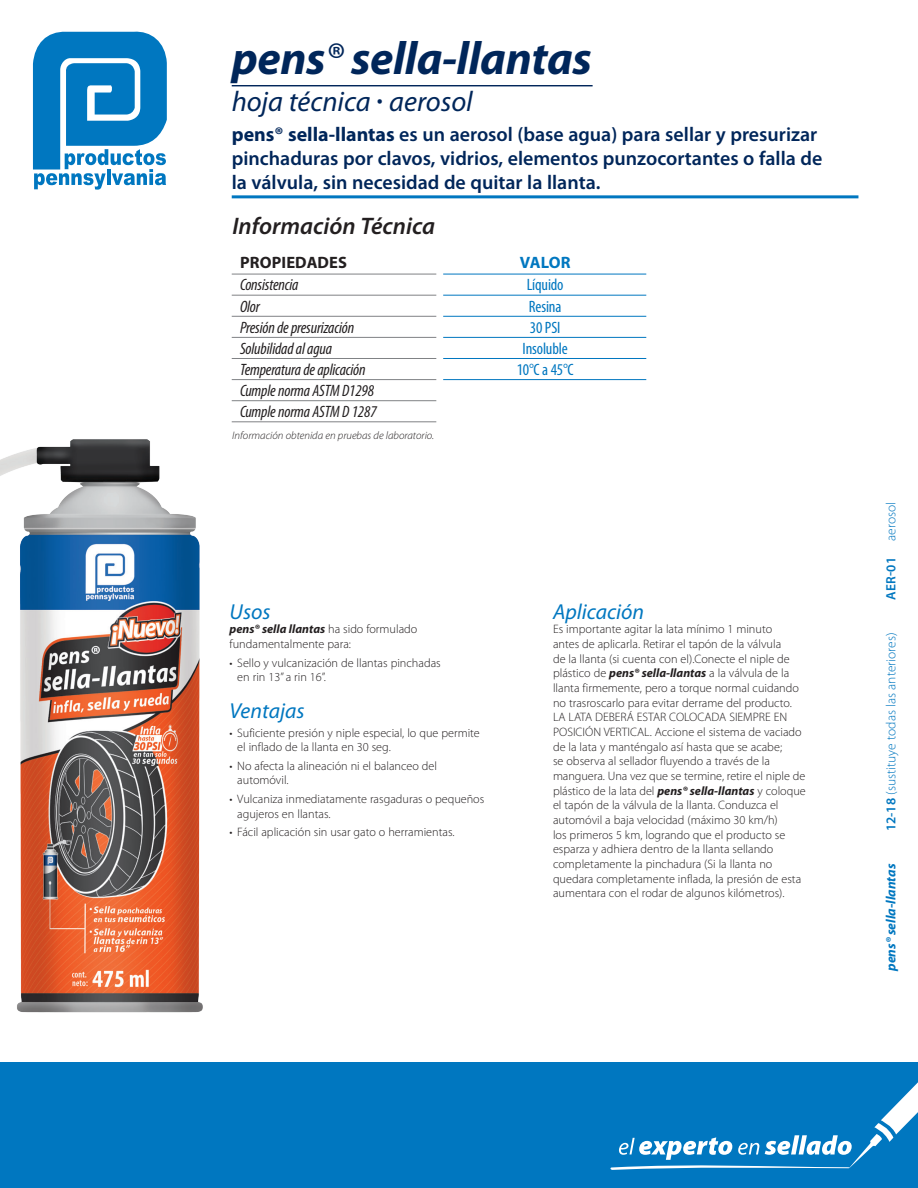
<style>
.page{position:relative;width:918px;height:1188px;background:#fff}
.page>*{position:absolute;margin:0;border:0;box-sizing:border-box;transform-origin:0 0}
.t1{font:italic 700 46.5px "Myriad Pro";letter-spacing:-.01em;color:#00265a}
.t2{font:italic 28.5px "Myriad Pro";color:#00265a}
.t3{font:italic 600 24px "Myriad Pro";color:#231f20}
.t4{font:italic 21.75px "Myriad Pro";color:#0077c0}
.t5{font:600 19.95px/23.9px "Myriad Pro";color:#00265a}
.t6{font:italic condensed 16.5px/21.3px "Myriad Pro";letter-spacing:-.01em;color:#231f20}
.t7{font:condensed 16.5px/21.3px "Myriad Pro";letter-spacing:-.01em;color:#0077c0;text-align:center}
.t8{font:700 16.5px "Myriad Pro";letter-spacing:.01em;color:#231f20}
.t9{font:700 16.5px "Myriad Pro";letter-spacing:-.01em;color:#0077c0}
.t10{font:300 13.5px "Myriad Pro";color:#0077c0}
.t11{font:italic 700 13.5px "Myriad Pro";color:#0077c0}
.t12{font:300 12.15px/14.7px "Myriad Pro";color:#231f20}
.t13{font:italic 300 10.95px "Myriad Pro";color:#231f20}
.s1{font-weight:400;font-size:45px}
.s2{font-weight:600;font-style:normal}
.s3{font-weight:700}
.s4{font-weight:700;font-style:italic}
.s5{font-weight:600}
</style>
<div class="page">
<div style="left:0;top:1063px;width:918px;height:125px;background:#0077c0"></div>
<hr style="left:232px;top:85px;width:361px;height:1px;background:#00265a">
<hr style="left:232px;top:195px;width:626px;height:3px;background:#0077c0">
<svg style="left:610px;top:1082px;width:308px;height:88px"></svg>
<svg style="left:33px;top:31px;width:134px;height:159px"></svg>
<hr style="left:443px;top:274px;width:203px;height:1px;background:#0077c0">
<hr style="left:443px;top:358px;width:203px;height:1px;background:#0077c0">
<hr style="left:443px;top:316px;width:203px;height:1px;background:#0077c0">
<hr style="left:443px;top:295px;width:203px;height:1px;background:#0077c0">
<hr style="left:443px;top:379px;width:203px;height:1px;background:#0077c0">
<hr style="left:443px;top:337px;width:203px;height:1px;background:#0077c0">
<hr style="left:232px;top:274px;width:204px;height:1px;background:#808285">
<hr style="left:232px;top:358px;width:204px;height:1px;background:#808285">
<hr style="left:232px;top:316px;width:204px;height:1px;background:#808285">
<hr style="left:232px;top:400px;width:204px;height:1px;background:#808285">
<hr style="left:232px;top:295px;width:204px;height:1px;background:#808285">
<hr style="left:232px;top:379px;width:204px;height:1px;background:#808285">
<hr style="left:232px;top:337px;width:204px;height:1px;background:#808285">
<hr style="left:232px;top:421px;width:204px;height:1px;background:#808285">
<img style="left:0;top:439px;width:203px;height:574px">
<h1 class="t1" style="left:232px;top:28px;width:361px">pens<span class="s1">®</span> sella-llantas</h1>
<h2 class="t2" style="left:232px;top:84px;width:243px">hoja técnica <span class="s2">·</span> aerosol</h2>
<h3 class="t5" style="left:232px;top:122px;width:592px"><span class="s3">pens® sella-llantas</span> es un aerosol (base agua) para sellar y presurizar pinchaduras por clavos, vidrios, elementos punzocortantes o falla de la válvula, sin necesidad de quitar la llanta.</h3>
<h3 class="t3" style="left:232px;top:211px;width:204px">Información Técnica</h3>
<h3 class="t8" style="left:240px;top:252px;width:108px">Propiedades</h3>
<h3 class="t9" style="left:520px;top:252px;width:52px">Valor</h3>
<h3 class="t6" style="left:240px;top:274px;width:138px">Consistencia<br>Olor<br>Presión de presurización<br>Solubilidad al agua<br>Temperatura de aplicación<br>Cumple norma ASTM D1298<br>Cumple norma ASTM D 1287</h3>
<p class="t13" style="left:232px;top:428px;width:203px">Información obtenida en pruebas de laboratorio.</p>
<h3 class="t7" style="left:517px;top:274px;width:59px">Líquido<br>Resina<br>30 PSI<br>Insoluble<br>10°C a 45°C</h3>
<h3 class="t4" style="left:230px;top:598px;width:43px">Usos</h3>
<p class="t12" style="left:230px;top:622px;width:189px"><span class="s4">pens® sella llantas</span> ha sido formulado fundamentalmente para:</p>
<p class="t12" style="left:237px;top:655px;width:205px;text-indent:-8px">• Sello y vulcanización de llantas pinchadas en rin 13” a rin 16”.</p>
<h3 class="t4" style="left:230px;top:697px;width:76px">Ventajas</h3>
<p class="t12" style="left:237px;top:725px;width:244px;text-indent:-8px">• Suficiente presión y niple especial, lo que permite el inflado de la llanta en 30 seg.</p>
<p class="t12" style="left:237px;top:758px;width:201px;text-indent:-8px">• No afecta la alineación ni el balanceo del automóvil.</p>
<p class="t12" style="left:237px;top:791px;width:249px;text-indent:-8px">• Vulcaniza inmediatamente rasgaduras o pequeños agujeros en llantas.</p>
<p class="t12" style="left:230px;top:825px;width:226px">• Fácil aplicación sin usar gato o herramientas.</p>
<h3 class="t4" style="left:553px;top:598px;width:93px">Aplicación</h3>
<p class="t12" style="left:553px;top:622px;width:254px">Es importante agitar la lata mínimo 1 minuto<br>antes de aplicarla. Retirar el tapón de la válvula<br>de la llanta (si cuenta con el).Conecte el niple de plástico de <span class="s4">pens® sella-llantas</span> a la válvula de la llanta firmemente, pero a torque normal cuidando no trasroscarlo para evitar derrame del producto.<br>LA LATA DEBERÁ ESTAR COLOCADA SIEMPRE EN POSICIÓN VERTICAL. Accione el sistema de vaciado de la lata y manténgalo así hasta que se acabe;<br>se observa al sellador fluyendo a través de la manguera. Una vez que se termine, retire el niple de plástico de la lata del <span class="s4">pens® sella-llantas</span> y coloque el tapón de la válvula de la llanta. Conduzca el automóvil a baja velocidad (máximo 30 km/h)<br>los primeros 5 km, logrando que el producto se esparza y adhiera dentro de la llanta sellando completamente la pinchadura (Si la llanta no quedara completamente inflada, la presión de esta aumentara con el rodar de algunos kilómetros).</p>
<p class="t10" style="left:883px;top:600px;width:99px;rotate:-90deg"><span class="s5">AER-01</span> aerosol</p>
<p class="t10" style="left:883px;top:831px;width:200px;rotate:-90deg"><span class="s5">12-18</span> (sustituye todas las anteriores)</p>
<p class="t11" style="left:882px;top:971px;width:109px;rotate:-90deg">pens® sella-llantas</p>
</div>
